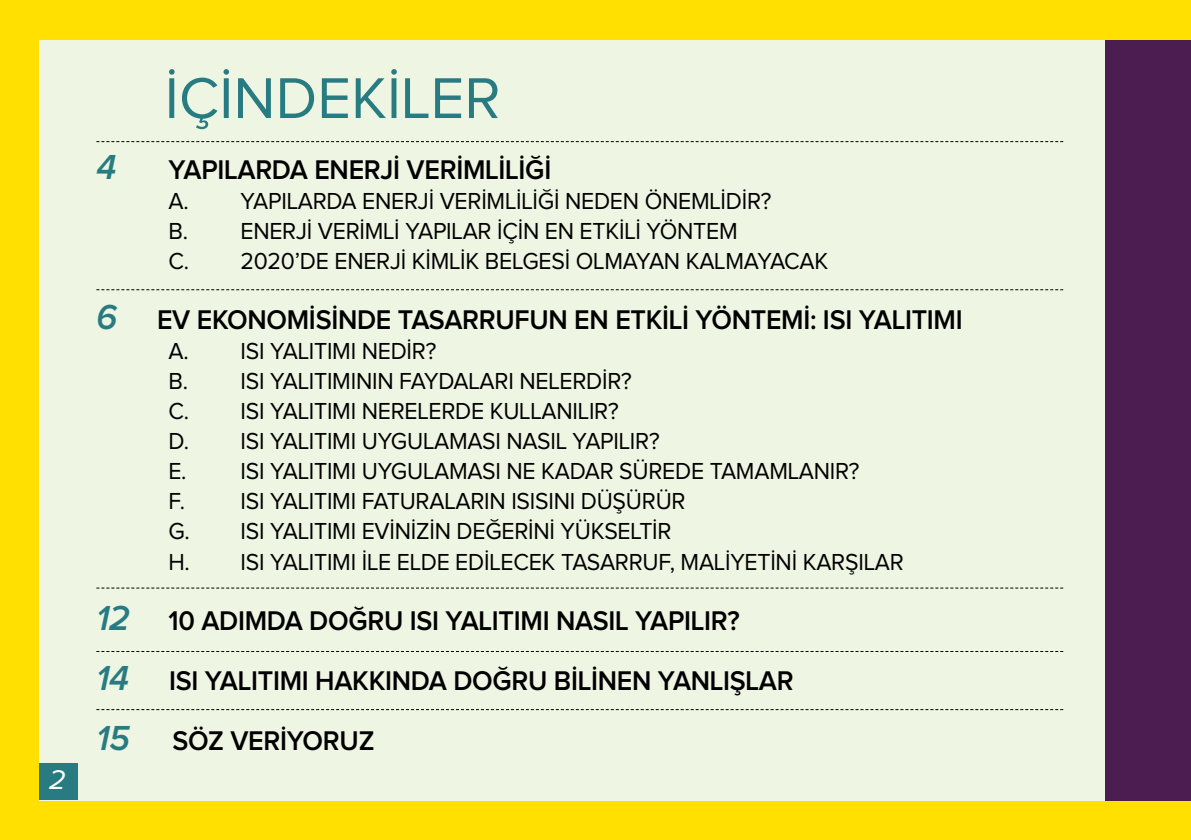
<style>
.page{position:relative;width:1191px;height:840px;background:#fff}
.page>*{position:absolute;margin:0;border:0;box-sizing:border-box;transform-origin:0 0}
.t1{font:59.6px "Proxima Nova";color:#287c81}
.t2{font:italic 600 36px "Proxima Nova";color:#287c81;scale:.96 1}
.t3{font:600 28px/60px "Proxima Nova";letter-spacing:-.01em;color:#000;scale:.96 1}
.t4{font:italic 28px "Proxima Nova";color:#fff}
.t5{font:24px/30px "Proxima Nova";letter-spacing:-.01em;color:#000;scale:.96 1}
.s1{font-style:italic;font-size:36px;color:#287c81}
</style>
<div class="page">
<div style="left:0;top:0;width:1191px;height:839px;background:#ffe000"></div>
<div style="left:40px;top:40px;width:1151px;height:759px;background:#eef5e3"></div>
<div style="left:1106px;top:40px;width:85px;height:759px;background:#4c1d51"></div>
<div style="left:40px;top:763px;width:38px;height:36px;background:#287c81"></div>
<svg style="left:96px;top:289px;width:967px;height:1px"></svg>
<svg style="left:96px;top:141px;width:967px;height:1px"></svg>
<svg style="left:96px;top:587px;width:967px;height:1px"></svg>
<p class="t4" style="left:49px;top:766px;width:18px">2</p>
<h1 class="t1" style="left:165px;top:71px;width:337px">İÇİNDEKİLER</h1>
<h2 class="t2" style="left:96px;top:150px;width:22px">4</h2>
<p class="t3" style="left:168px;top:141px;width:400px">YAPILARDA ENERJİ VERİMLİLİĞİ</p>
<p class="t5" style="left:168px;top:187px;width:689px">A. YAPILARDA ENERJİ VERİMLİLİĞİ NEDEN ÖNEMLİDİR?<br>B. ENERJİ VERİMLİ YAPILAR İÇİN EN ETKİLİ YÖNTEM<br>C. 2020’DE ENERJİ KİMLİK BELGESİ OLMAYAN KALMAYACAK</p>
<h2 class="t2" style="left:96px;top:300px;width:23px">6</h2>
<p class="t3" style="left:157px;top:291px;width:841px">EV EKONOMİSİNDE TASARRUFUN EN ETKİLİ YÖNTEMİ: ISI YALITIMI</p>
<p class="t5" style="left:168px;top:337px;width:767px">A. ISI YALITIMI NEDİR?<br>B. ISI YALITIMININ FAYDALARI NELERDİR?<br>C. ISI YALITIMI NERELERDE KULLANILIR?<br>D. ISI YALITIMI UYGULAMASI NASIL YAPILIR?<br>E. ISI YALITIMI UYGULAMASI NE KADAR SÜREDE TAMAMLANIR?<br>F. ISI YALITIMI FATURALARIN ISISINI DÜŞÜRÜR<br>G. ISI YALITIMI EVİNİZİN DEĞERİNİ YÜKSELTİR<br>H. ISI YALITIMI İLE ELDE EDİLECEK TASARRUF, MALİYETİNİ KARŞILAR</p>
<p class="t3" style="left:96px;top:591px;width:672px"><span class="s1">12</span> 10 ADIMDA DOĞRU ISI YALITIMI NASIL YAPILIR?</p>
<h2 class="t2" style="left:96px;top:660px;width:36px">14</h2>
<p class="t3" style="left:96px;top:651px;width:728px;text-indent:73px">ISI YALITIMI HAKKINDA DOĞRU BİLİNEN YANLIŞLAR<br><span class="s1">15</span> SÖZ VERİYORUZ</p>
</div>
